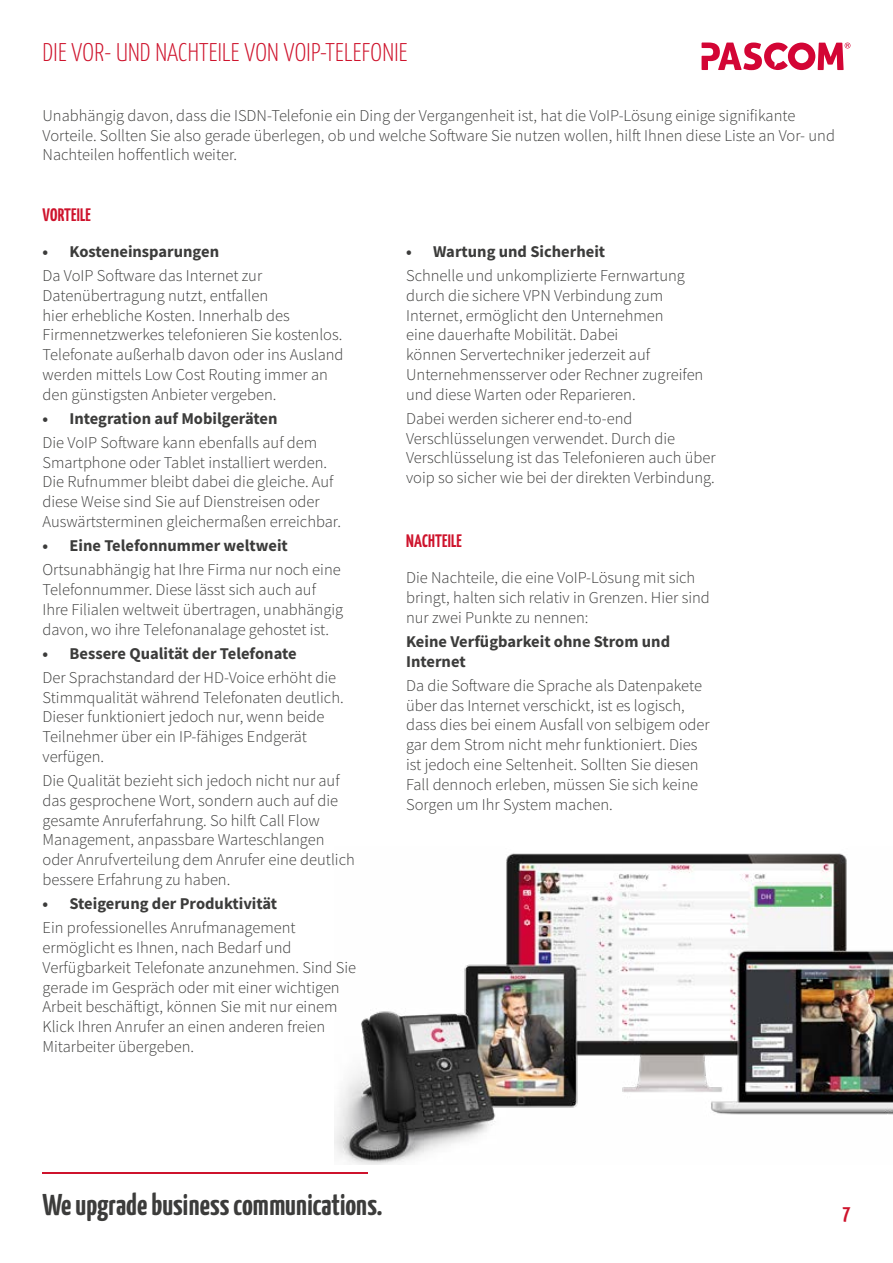
<style>
.page{position:relative;width:893px;height:1263px;background:#fff}
.page>*{position:absolute;margin:0;border:0;box-sizing:border-box;transform-origin:0 0}
.t1{font:700 30px "Yanone Kaffeesatz";color:#3c3c3b}
.t2{font:300 25.5px "Yanone Kaffeesatz";letter-spacing:.01em;color:#ce132c}
.t3{font:700 21px "Yanone Kaffeesatz";color:#ce132c}
.t4{font:700 18px "Yanone Kaffeesatz";letter-spacing:.01em;color:#ce132c}
.t5{font:300 16.5px/19.8px "Source Sans Pro";color:#3c3c3b}
.t6{font:700 16.5px/19.8px "Source Sans Pro";color:#3c3c3b}
</style>
<div class="page">
<hr style="left:43px;top:1173px;width:325px;height:1px;background:#ce132c">
<svg style="left:702px;top:43px;width:148px;height:27px"></svg>
<img style="left:335px;top:853px;width:558px;height:311px">
<h2 class="t2" style="left:43px;top:34px;width:366px">DIE VOR- UND NACHTEILE VON VOIP-TELEFONIE</h2>
<p class="t5" style="left:43px;top:105px;width:794px">Unabhängig davon, dass die ISDN-Telefonie ein Ding der Vergangenheit ist, hat die VoIP-Lösung einige signifikante<br>Vorteile. Sollten Sie also gerade überlegen, ob und welche Software Sie nutzen wollen, hilft Ihnen diese Liste an Vor- und<br>Nachteilen hoffentlich weiter.</p>
<p class="t4" style="left:43px;top:202px;width:50px">VORTEILE</p>
<p class="t6" style="left:43px;top:241px;width:178px">• Kosteneinsparungen</p>
<p class="t5" style="left:43px;top:266px;width:303px">Da VoIP Software das Internet zur Datenübertragung nutzt, entfallen<br>hier erhebliche Kosten. Innerhalb des Firmennetzwerkes telefonieren Sie kostenlos.<br>Telefonate außerhalb davon oder ins Ausland werden mittels Low Cost Routing immer an den günstigsten Anbieter vergeben.</p>
<p class="t6" style="left:43px;top:408px;width:236px">• Integration auf Mobilgeräten</p>
<p class="t5" style="left:43px;top:432px;width:300px">Die VoIP Software kann ebenfalls auf dem Smartphone oder Tablet installiert werden.<br>Die Rufnummer bleibt dabei die gleiche. Auf diese Weise sind Sie auf Dienstreisen oder Auswärtsterminen gleichermaßen erreichbar.</p>
<p class="t6" style="left:43px;top:535px;width:247px">• Eine Telefonnummer weltweit</p>
<p class="t5" style="left:43px;top:560px;width:302px">Ortsunabhängig hat Ihre Firma nur noch eine Telefonnummer. Diese lässt sich auch auf Ihre Filialen weltweit übertragen, unabhängig davon, wo ihre Telefonanalage gehostet ist.</p>
<p class="t6" style="left:43px;top:643px;width:256px">• Bessere Qualität der Telefonate</p>
<p class="t5" style="left:43px;top:667px;width:303px">Der Sprachstandard der HD-Voice erhöht die Stimmqualität während Telefonaten deutlich.<br>Dieser funktioniert jedoch nur, wenn beide Teilnehmer über ein IP-fähiges Endgerät verfügen.</p>
<p class="t5" style="left:43px;top:771px;width:314px">Die Qualität bezieht sich jedoch nicht nur auf das gesprochene Wort, sondern auch auf die gesamte Anruferfahrung. So hilft Call Flow Management, anpassbare Warteschlangen oder Anrufverteilung dem Anrufer eine deutlich bessere Erfahrung zu haben.</p>
<p class="t6" style="left:43px;top:893px;width:236px">• Steigerung der Produktivität</p>
<p class="t5" style="left:43px;top:918px;width:315px">Ein professionelles Anrufmanagement ermöglicht es Ihnen, nach Bedarf und Verfügbarkeit Telefonate anzunehmen. Sind Sie gerade im Gespräch oder mit einer wichtigen Arbeit beschäftigt, können Sie mit nur einem Klick Ihren Anrufer an einen anderen freien Mitarbeiter übergeben.</p>
<p class="t6" style="left:406px;top:241px;width:201px">• Wartung und Sicherheit</p>
<p class="t5" style="left:406px;top:266px;width:299px">Schnelle und unkomplizierte Fernwartung durch die sichere VPN Verbindung zum Internet, ermöglicht den Unternehmen<br>eine dauerhafte Mobilität. Dabei<br>können Servertechniker jederzeit auf Unternehmensserver oder Rechner zugreifen und diese Warten oder Reparieren.</p>
<p class="t5" style="left:406px;top:408px;width:311px">Dabei werden sicherer end-to-end Verschlüsselungen verwendet. Durch die Verschlüsselung ist das Telefonieren auch über voip so sicher wie bei der direkten Verbindung.</p>
<p class="t4" style="left:406px;top:528px;width:57px">NACHTEILE</p>
<p class="t5" style="left:406px;top:568px;width:305px">Die Nachteile, die eine VoIP-Lösung mit sich bringt, halten sich relativ in Grenzen. Hier sind nur zwei Punkte zu nennen:</p>
<p class="t6" style="left:406px;top:631px;width:266px">Keine Verfügbarkeit ohne Strom und<br>Internet</p>
<p class="t5" style="left:406px;top:675px;width:305px">Da die Software die Sprache als Datenpakete über das Internet verschickt, ist es logisch, dass dies bei einem Ausfall von selbigem oder gar dem Strom nicht mehr funktioniert. Dies ist jedoch eine Seltenheit. Sollten Sie diesen Fall dennoch erleben, müssen Sie sich keine Sorgen um Ihr System machen.</p>
<h1 class="t1" style="left:43px;top:1183px;width:342px">We upgrade business communications.</h1>
<p class="t3" style="left:842px;top:1198px;width:10px">7</p>
</div>
